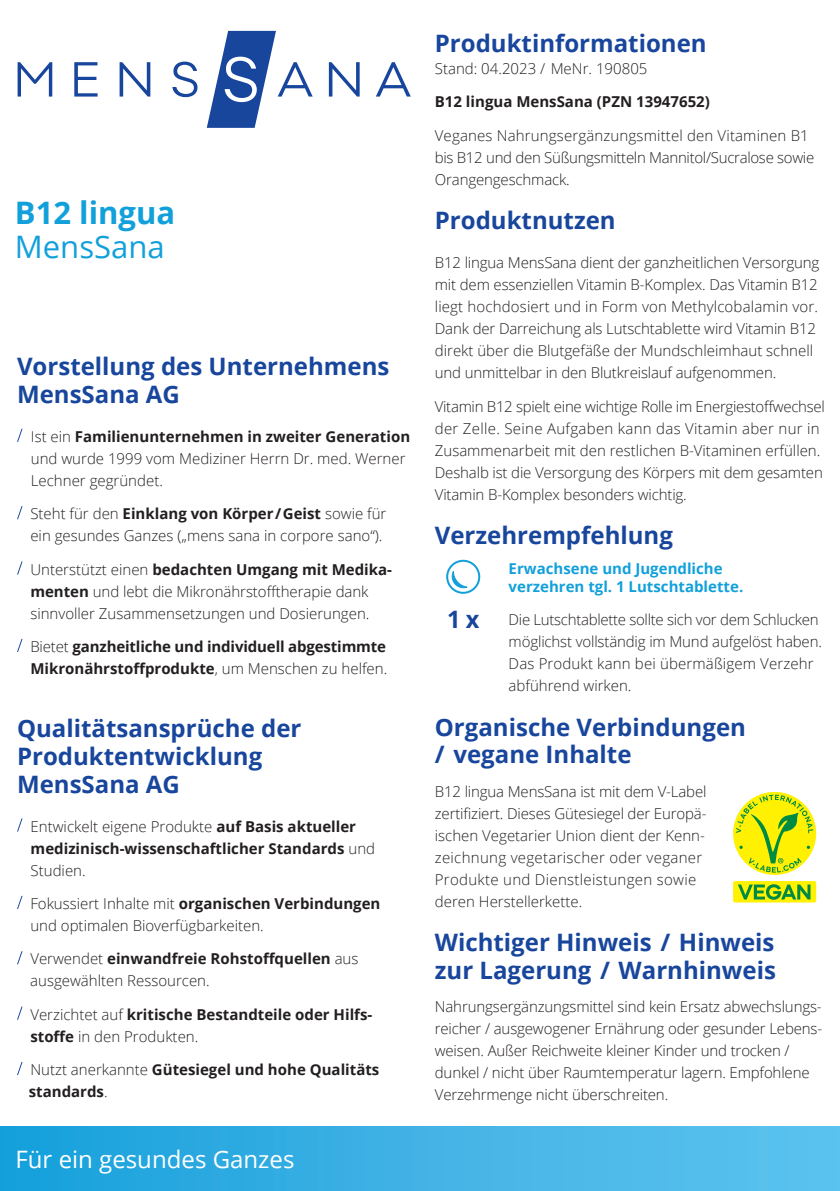
<style>
.page{position:relative;width:840px;height:1191px;background:#fff}
.page>*{position:absolute;margin:0;border:0;box-sizing:border-box;transform-origin:0 0}
.t1{font:700 31px "Open Sans";color:#12a0db}
.t2{font:31px "Open Sans";color:#12a0db}
.t3{font:700 24px/27.6px "Open Sans";color:#18469d}
.t4{font:24px "Open Sans";color:#fff}
.t5{font:300 15px/22px "Open Sans";letter-spacing:-.01em;color:#231f20}
.t6{font:700 15px/22px "Open Sans";color:#231f20}
.t7{font:700 15px/18px "Open Sans";color:#12a0db}
.s1{font-weight:700}
.s2{font-weight:300}
</style>
<div class="page">
<div style="left:0;top:1126px;width:839px;height:65px;background:linear-gradient(to right,#19a0db,#61c4ef)"></div>
<svg style="left:17px;top:429px;width:6px;height:13px"></svg>
<svg style="left:17px;top:506px;width:6px;height:13px"></svg>
<svg style="left:17px;top:561px;width:6px;height:13px"></svg>
<svg style="left:17px;top:639px;width:6px;height:13px"></svg>
<svg style="left:17px;top:818px;width:6px;height:13px"></svg>
<svg style="left:17px;top:896px;width:6px;height:13px"></svg>
<svg style="left:17px;top:951px;width:6px;height:13px"></svg>
<svg style="left:17px;top:1006px;width:6px;height:13px"></svg>
<svg style="left:17px;top:1062px;width:6px;height:13px"></svg>
<svg style="left:18px;top:31px;width:392px;height:97px"></svg>
<svg style="left:447px;top:561px;width:32px;height:32px"></svg>
<div style="left:446px;top:560px;width:34px;height:34px;border:2px solid #12a0db;border-radius:50%"></div>
<svg style="left:451px;top:570px;width:20px;height:19px"></svg>
<svg style="left:732px;top:792px;width:83px;height:83px"></svg>
<svg style="left:735px;top:794px;width:77px;height:78px;background:#d9e32d"></svg>
<svg style="left:732px;top:881px;width:83px;height:21px"></svg>
<svg style="left:737px;top:884px;width:73px;height:15px"></svg>
<h1 class="t1" style="left:15px;top:191px;width:162px">B12 lingua</h1>
<h1 class="t2" style="left:15px;top:225px;width:151px">MensSana</h1>
<h2 class="t3" style="left:17px;top:352px;width:373px">Vorstellung des Unternehmens<br>MensSana AG</h2>
<p class="t5" style="left:31px;top:425px;width:380px">Ist ein <span class="s1">Familienunternehmen in zweiter Generation </span>und wurde 1999 vom Mediziner Herrn Dr. med. Werner<br>Lechner gegründet.</p>
<p class="t5" style="left:30px;top:502px;width:357px">Steht für den <span class="s1">Einklang von Körper/Geist</span> sowie für ein gesundes Ganzes („mens sana in corpore sano“).</p>
<p class="t5" style="left:30px;top:558px;width:363px">Unterstützt einen <span class="s1">bedachten Umgang mit Medika&shy;menten</span> und lebt die Mikronährstofftherapie dank sinnvoller Zusammensetzungen und Dosierungen.</p>
<p class="t6" style="left:30px;top:635px;width:358px"><span class="s2">Bietet</span> ganzheitliche und individuell abgestimmte<br>Mikronährstoffprodukte<span class="s2">, um Menschen zu helfen.</span></p>
<h2 class="t3" style="left:17px;top:714px;width:286px">Qualitätsansprüche der<br>Produktentwicklung<br>MensSana AG</h2>
<p class="t6" style="left:31px;top:814px;width:346px"><span class="s2">Entwickelt eigene Produkte</span> auf Basis aktueller medizinisch-wissenschaftlicher Standards <span class="s2">und<br>Studien.</span></p>
<p class="t5" style="left:30px;top:892px;width:351px">Fokussiert Inhalte mit <span class="s1">organischen Verbindungen </span>und optimalen Bioverfügbarkeiten.</p>
<p class="t5" style="left:30px;top:947px;width:329px">Verwendet <span class="s1">einwandfreie Rohstoffquellen</span> aus ausgewählten Ressourcen.</p>
<p class="t6" style="left:30px;top:1002px;width:343px"><span class="s2">Verzichtet auf</span> kritische Bestandteile oder Hilfs&shy;stoffe <span class="s2">in den Produkten.</span></p>
<p class="t6" style="left:29px;top:1058px;width:352px"><span class="s2">Nutzt anerkannte</span> Gütesiegel und hohe Qualitäts standards<span class="s2">.</span></p>
<h2 class="t4" style="left:15px;top:1142px;width:280px">Für ein gesundes Ganzes</h2>
<h2 class="t3" style="left:434px;top:29px;width:273px">Produktinformationen</h2>
<p class="t5" style="left:434px;top:57px;width:214px">Stand: 04.2023 / MeNr. 190805</p>
<p class="t6" style="left:434px;top:90px;width:276px">B12 lingua MensSana (PZN 13947652)</p>
<p class="t5" style="left:434px;top:124px;width:381px">Veganes Nahrungsergänzungsmittel den Vitaminen B1 bis B12 und den Süßungsmitteln Mannitol/Sucralose sowie<br>Orangengeschmack.</p>
<h2 class="t3" style="left:434px;top:206px;width:182px">Produktnutzen</h2>
<p class="t5" style="left:434px;top:251px;width:386px">B12 lingua MensSana dient der ganzheitlichen Versorgung mit dem essenziellen Vitamin B-Komplex. Das Vitamin B12 liegt hochdosiert und in Form von Methylcobalamin vor.<br>Dank der Darreichung als Lutschtablette wird Vitamin B12 direkt über die Blutgefäße der Mundschleimhaut schnell und unmittelbar in den Blutkreislauf aufgenommen.</p>
<p class="t5" style="left:434px;top:395px;width:391px">Vitamin B12 spielt eine wichtige Rolle im Energiestoffwechsel der Zelle. Seine Aufgaben kann das Vitamin aber nur in Zusammenarbeit mit den restlichen B-Vitaminen erfüllen.<br>Deshalb ist die Versorgung des Körpers mit dem gesamten Vitamin B-Komplex besonders wichtig.</p>
<h2 class="t3" style="left:434px;top:521px;width:239px">Verzehrempfehlung</h2>
<p class="t7" style="left:508px;top:559px;width:236px">Erwachsene und Jugendliche verzehren tgl. 1 Lutschtablette.</p>
<p class="t5" style="left:508px;top:608px;width:314px">Die Lutschtablette sollte sich vor dem Schlucken möglichst vollständig im Mund aufgelöst haben.<br>Das Produkt kann bei übermäßigem Verzehr abführend wirken.</p>
<h2 class="t3" style="left:434px;top:712px;width:312px">Organische Verbindungen / vegane Inhalte</h2>
<p class="t5" style="left:434px;top:779px;width:273px">B12 lingua MensSana ist mit dem V-Label zertifiziert. Dieses Gütesiegel der Europä&shy;ischen Vegetarier Union dient der Kenn&shy;zeichnung vegetarischer oder veganer Produkte und Dienstleistungen sowie deren Herstellerkette.</p>
<h2 class="t3" style="left:434px;top:928px;width:342px">Wichtiger Hinweis / Hinweis zur Lagerung / Warnhinweis</h2>
<p class="t5" style="left:434px;top:995px;width:389px">Nahrungsergänzungsmittel sind kein Ersatz abwechslungs&shy;reicher / ausgewogener Ernährung oder gesunder Lebens&shy;weisen. Außer Reichweite kleiner Kinder und trocken / dunkel / nicht über Raumtemperatur lagern. Empfohlene Verzehrmenge nicht überschreiten.</p>
<h2 class="t3" style="left:447px;top:605px;width:34px">1 x</h2>
</div>
